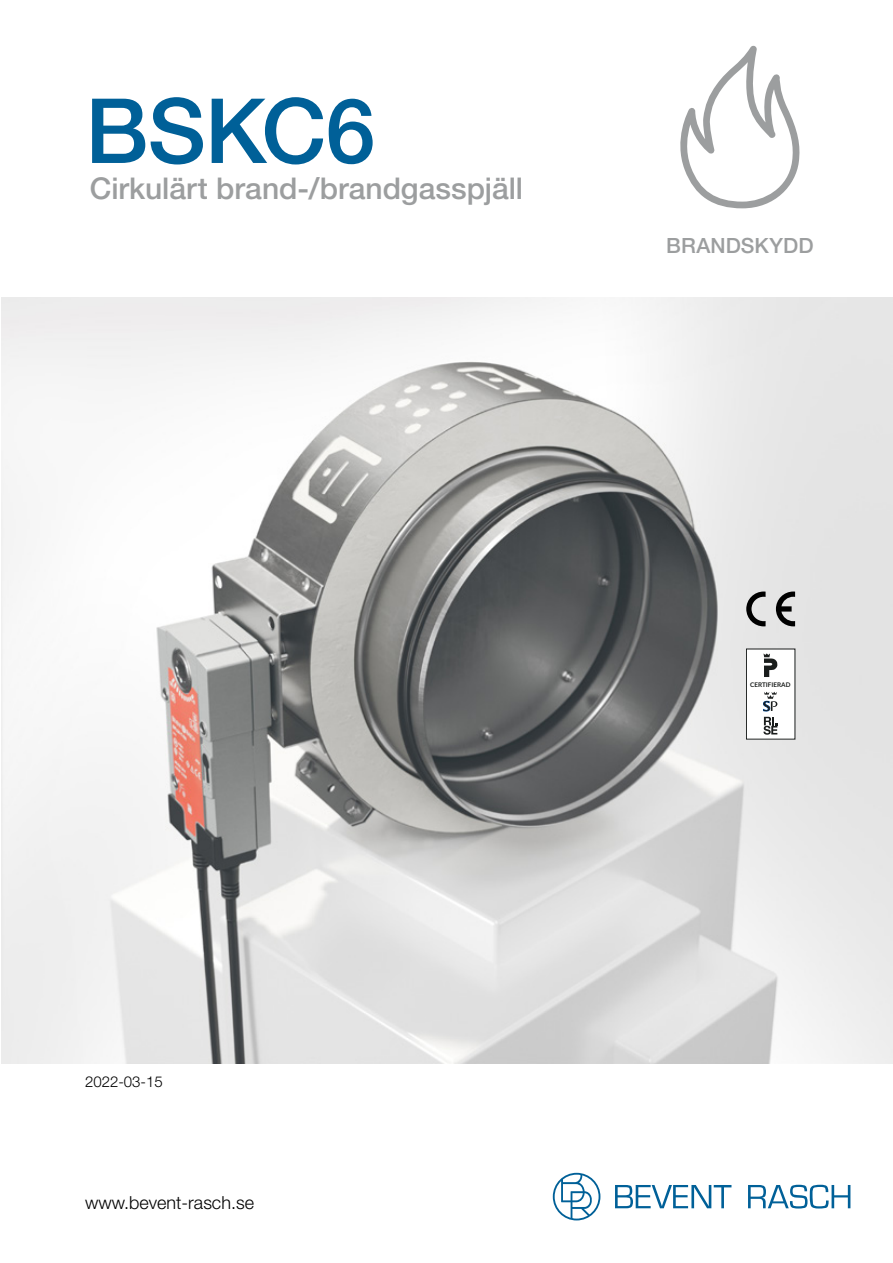
<style>
.page{position:relative;width:893px;height:1263px;background:#fff}
.page>*{position:absolute;margin:0;border:0;box-sizing:border-box;transform-origin:0 0}
.t1{font:500 90px "Helvetica Neue LT Std";letter-spacing:-.01em;color:#006098}
.t2{font:500 30px "Helvetica Neue LT Std";color:#9c9e9f}
.t3{font:500 21px "Helvetica Neue LT Std";color:#9c9e9f}
.t4{font:300 18px "Helvetica Neue LT Std";color:#000}
.t5{font:300 15px "Helvetica Neue LT Std";color:#000}
.t6{font:700 6.3px "Lato";color:#1a1d1c}
</style>
<div class="page">
<svg style="left:680px;top:46px;width:119px;height:162px"></svg>
<svg style="left:615px;top:1185px;width:116px;height:23px"></svg>
<svg style="left:748px;top:1185px;width:102px;height:23px"></svg>
<svg style="left:561px;top:1174px;width:38px;height:45px"></svg>
<div style="left:553px;top:1173px;width:47px;height:47px;border:2px solid #006098;border-radius:50%"></div>
<img style="left:1px;top:298px;width:892px;height:765px">
<svg style="left:776px;top:591px;width:19px;height:35px"></svg>
<svg style="left:746px;top:591px;width:20px;height:35px"></svg>
<div style="left:746px;top:649px;width:49px;height:90px;background:#fff"></div>
<div style="left:746px;top:649px;width:49px;height:90px;border:1px solid #1a1d1c"></div>
<svg style="left:763px;top:692px;width:14px;height:19px"></svg>
<svg style="left:763px;top:717px;width:14px;height:18px"></svg>
<svg style="left:763px;top:653px;width:15px;height:24px"></svg>
<h1 class="t1" style="left:85px;top:77px;width:292px">BSKC6</h1>
<p class="t2" style="left:90px;top:170px;width:435px">Cirkulärt brand-/brandgasspjäll</p>
<p class="t3" style="left:666px;top:233px;width:149px">BRANDSKYDD</p>
<p class="t5" style="left:85px;top:1072px;width:79px">2022-03-15</p>
<p class="t4" style="left:85px;top:1191px;width:170px">www.bevent-rasch.se</p>
<p class="t6" style="left:750px;top:681px;width:42px">CERTIFIERAD</p>
</div>
